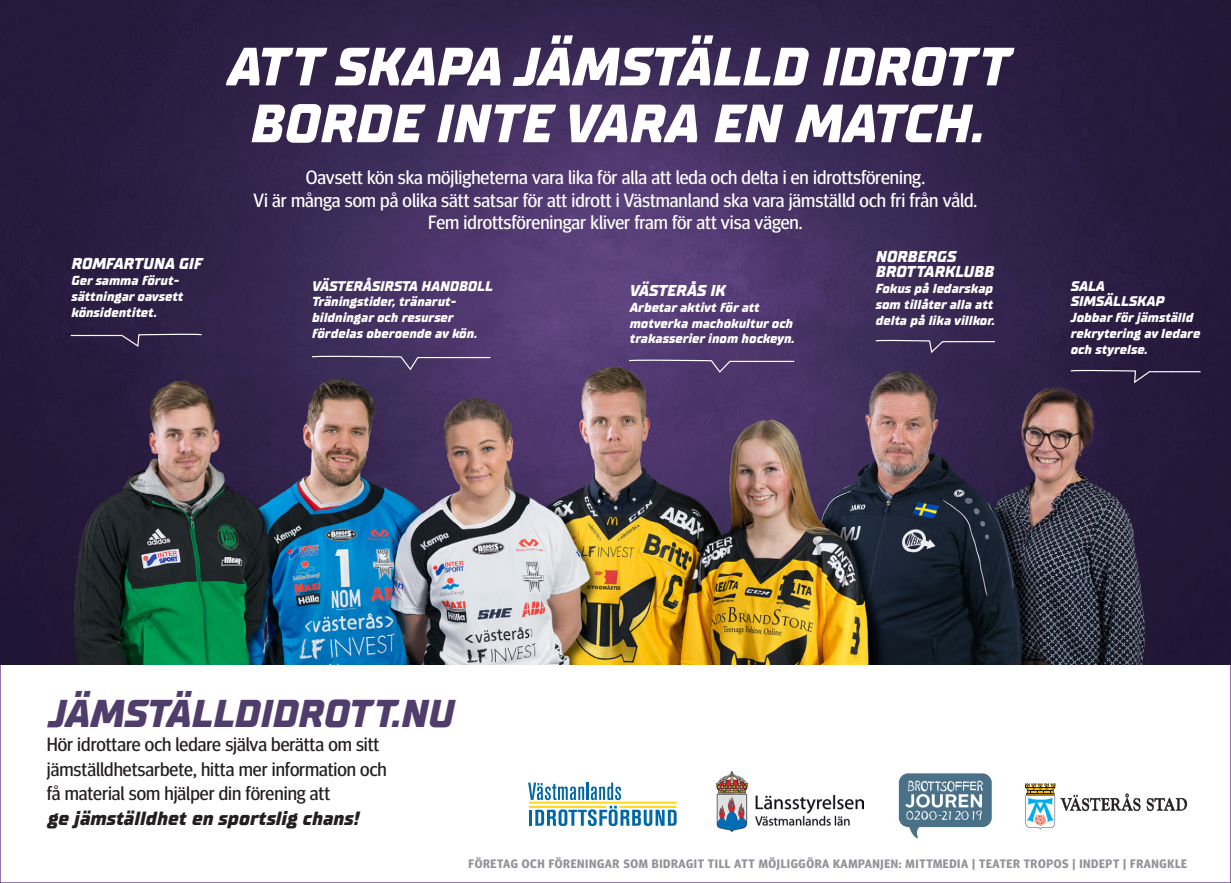
<style>
.page{position:relative;width:1231px;height:883px;background:#fff}
.page>*{position:absolute;margin:0;border:0;box-sizing:border-box;transform-origin:0 0}
.t1{font:italic 800 53.73px/56.9px "TT Supermolot Neue";color:#fff;text-align:center}
.t2{font:italic 800 38.85px "TT Supermolot Neue";color:#503d6c}
.t3{font:19.25px/22.8px "Meta Headline Pro";color:#fff;text-align:center}
.t4{font:19.25px/24.5px "Meta Headline Pro";color:#231f20}
.t5{font:italic 800 19.25px "TT Supermolot Neue";color:#231f20}
.t6{font:italic 800 15.75px/15.8px "TT Supermolot Neue";color:#fff}
.t7{font:italic 800 14px/15.8px "TT Supermolot Neue";color:#fff}
.t8{font:italic 800 13.12px/15.8px "TT Supermolot Neue";color:#fff}
.t9{font:700 12.25px "Meta Headline Pro";letter-spacing:.05em;color:#919399}
</style>
<div class="page">
<img style="left:0;top:0;width:1230px;height:665px">
<img style="left:58px;top:357px;width:1103px;height:308px">
<img style="left:717px;top:771px;width:146px;height:60px">
<svg style="left:1146px;top:798px;width:40px;height:13px"></svg>
<svg style="left:1025px;top:784px;width:115px;height:45px"></svg>
<svg style="left:898px;top:773px;width:93px;height:65px"></svg>
<hr style="left:529px;top:810px;width:3px;height:16px;background:#0067a5">
<svg style="left:535px;top:806px;width:141px;height:20px"></svg>
<svg style="left:528px;top:783px;width:93px;height:17px"></svg>
<hr style="left:529px;top:802px;width:147px;height:2px;background:#fed41d">
<hr style="left:529px;top:806px;width:77px;height:2px;background:#fed41d">
<hr style="left:619px;top:806px;width:57px;height:2px;background:#fed41d">
<svg style="left:1069px;top:370px;width:132px;height:15px;background:#392d4d"></svg>
<svg style="left:874px;top:340px;width:122px;height:14px;background:#4a3b62"></svg>
<svg style="left:628px;top:360px;width:167px;height:14px;background:#5c4677"></svg>
<svg style="left:70px;top:334px;width:133px;height:14px;background:#3e3153"></svg>
<svg style="left:311px;top:356px;width:180px;height:15px;background:#53416d"></svg>
<h1 class="t1" style="left:225px;top:39px;width:784px">ATT SKAPA JÄMSTÄLLD IDROTT<br>BORDE INTE VARA EN MATCH.</h1>
<p class="t3" style="left:253px;top:165px;width:725px">Oavsett kön ska möjligheterna vara lika för alla att leda och delta i en idrottsförening.<br>Vi är många som på olika sätt satsar för att idrott i Västmanland ska vara jämställd och fri från våld.<br>Fem idrottsföreningar kliver fram för att visa vägen.</p>
<p class="t6" style="left:71px;top:256px;width:133px">ROMFARTUNA GIF</p>
<p class="t8" style="left:71px;top:273px;width:113px">Ger samma förut&shy;sättningar oavsett könsidentitet.</p>
<p class="t7" style="left:311px;top:278px;width:182px">VÄSTERÅSIRSTA HANDBOLL</p>
<p class="t8" style="left:311px;top:294px;width:167px">Träningstider, tränarut&shy;bildningar och resurser fördelas oberoende av kön.</p>
<p class="t6" style="left:629px;top:283px;width:97px">VÄSTERÅS IK</p>
<p class="t8" style="left:629px;top:300px;width:166px">Arbetar aktivt för att motverka machokultur och trakasserier inom hockeyn.</p>
<p class="t6" style="left:875px;top:248px;width:120px">NORBERGS<br>BROTTARKLUBB</p>
<p class="t8" style="left:875px;top:281px;width:121px">Fokus på ledarskap som tillåter alla att delta på lika villkor.</p>
<p class="t7" style="left:1070px;top:278px;width:95px">SALA<br>SIMSÄLLSKAP</p>
<p class="t8" style="left:1070px;top:310px;width:131px">Jobbar för jämställd rekrytering av ledare och styrelse.</p>
<h2 class="t2" style="left:47px;top:690px;width:407px">JÄMSTÄLLDIDROTT.NU</h2>
<h3 class="t4" style="left:47px;top:731px;width:341px">Hör idrottare och ledare själva berätta om sitt jämställdhetsarbete, hitta mer information och få material som hjälper din förening att</h3>
<h3 class="t5" style="left:47px;top:807px;width:313px">ge jämställdhet en sportslig chans!</h3>
<p class="t9" style="left:468px;top:854px;width:720px">FÖRETAG OCH FÖRENINGAR SOM BIDRAGIT TILL ATT MÖJLIGGÖRA KAMPANJEN: MITTMEDIA | TEATER TROPOS | INDEPT | FRANGKLE</p>
</div>
